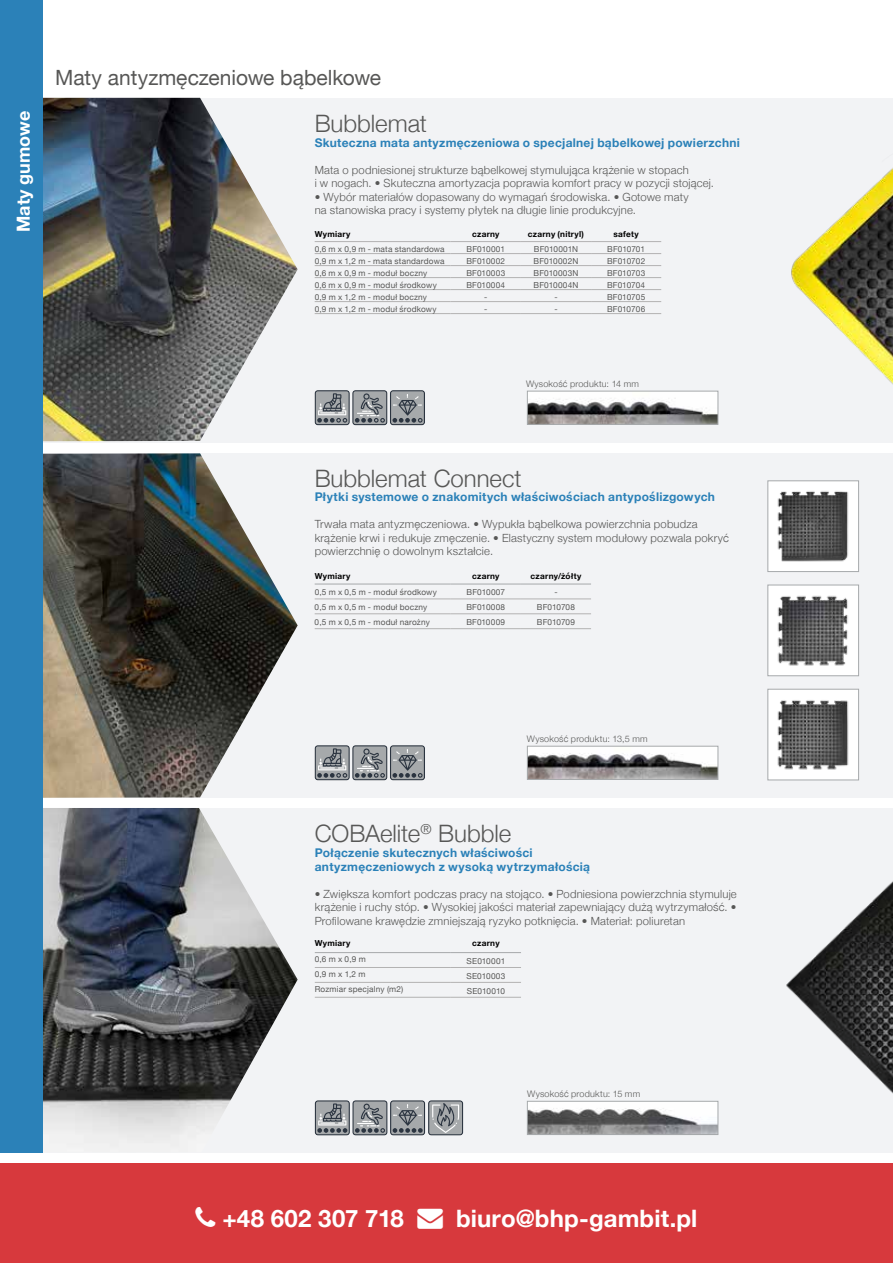
<style>
.page{position:relative;width:893px;height:1263px;background:#fff}
.page>*{position:absolute;margin:0;border:0;box-sizing:border-box;transform-origin:0 0}
.t1{font:300 24px "Helvetica Neue";color:#575756}
.t2{font:700 24px "Helvetica Neue";letter-spacing:.005em;color:#fff}
.t3{font:21px "Helvetica Neue";letter-spacing:-.005em;color:#575756}
.t4{font:700 18px "Helvetica Neue";color:#fff}
.t5{font:700 12px/14.4px "Helvetica Neue";letter-spacing:.02em;color:#2b81b8}
.t6{font:300 11.25px/13.5px "Helvetica Neue";letter-spacing:.02em;color:#575756}
.t7{font:300 9px "Helvetica Neue";letter-spacing:.025em;color:#575756}
.t8{font:8.25px "Helvetica Neue";letter-spacing:.02em;color:#575756}
.t9{font:8.25px "Helvetica Neue";color:#575756}
.t10{font:700 8.25px "Helvetica Neue";letter-spacing:.035em;color:#000}
</style>
<div class="page">
<div style="left:0;top:808px;width:893px;height:344px;background:#f2f3f5"></div>
<div style="left:0;top:453px;width:893px;height:344px;background:#f2f3f5"></div>
<div style="left:0;top:98px;width:893px;height:344px;background:#f2f3f5"></div>
<img style="left:777px;top:168px;width:116px;height:275px">
<img style="left:43px;top:453px;width:255px;height:345px">
<img style="left:43px;top:808px;width:255px;height:329px">
<img style="left:43px;top:98px;width:255px;height:343px">
<div style="left:0;top:0;width:43px;height:1152px;background:#2b81b8"></div>
<img style="left:769px;top:691px;width:88px;height:87px">
<div style="left:767px;top:689px;width:92px;height:91px;border:1px solid #a6a9ab"></div>
<img style="left:769px;top:587px;width:88px;height:87px">
<div style="left:767px;top:585px;width:92px;height:91px;border:1px solid #a6a9ab"></div>
<img style="left:769px;top:482px;width:88px;height:88px">
<div style="left:767px;top:480px;width:92px;height:92px;border:1px solid #a6a9ab"></div>
<img style="left:786px;top:881px;width:107px;height:213px">
<img style="left:529px;top:393px;width:187px;height:30px">
<div style="left:527px;top:391px;width:191px;height:34px;border:1px solid #a6a9ab"></div>
<img style="left:529px;top:748px;width:187px;height:30px">
<div style="left:527px;top:746px;width:191px;height:34px;border:1px solid #a6a9ab"></div>
<img style="left:529px;top:1103px;width:187px;height:30px">
<div style="left:527px;top:1101px;width:191px;height:34px;border:1px solid #a6a9ab"></div>
<svg style="left:315px;top:390px;width:110px;height:35px"></svg>
<svg style="left:315px;top:745px;width:110px;height:35px"></svg>
<svg style="left:315px;top:1100px;width:148px;height:35px"></svg>
<div style="left:0;top:1164px;width:893px;height:99px;background:#d7393d"></div>
<hr style="left:315px;top:952px;width:136px;height:1px;background:#a6a9ab">
<hr style="left:451px;top:952px;width:70px;height:1px;background:#a6a9ab">
<hr style="left:315px;top:967px;width:136px;height:1px;background:#b3b2b2">
<hr style="left:451px;top:967px;width:70px;height:1px;background:#b3b2b2">
<hr style="left:315px;top:982px;width:136px;height:1px;background:#b3b2b2">
<hr style="left:451px;top:982px;width:70px;height:1px;background:#b3b2b2">
<hr style="left:315px;top:997px;width:136px;height:1px;background:#b3b2b2">
<hr style="left:451px;top:997px;width:70px;height:1px;background:#b3b2b2">
<hr style="left:315px;top:584px;width:136px;height:1px;background:#a6a9ab">
<hr style="left:315px;top:599px;width:136px;height:1px;background:#b3b2b2">
<hr style="left:451px;top:599px;width:70px;height:1px;background:#b3b2b2">
<hr style="left:521px;top:599px;width:70px;height:1px;background:#b3b2b2">
<hr style="left:315px;top:613px;width:136px;height:1px;background:#b3b2b2">
<hr style="left:451px;top:613px;width:70px;height:1px;background:#b3b2b2">
<hr style="left:521px;top:613px;width:70px;height:1px;background:#b3b2b2">
<hr style="left:315px;top:628px;width:136px;height:1px;background:#b3b2b2">
<hr style="left:451px;top:628px;width:70px;height:1px;background:#b3b2b2">
<hr style="left:521px;top:628px;width:70px;height:1px;background:#b3b2b2">
<hr style="left:451px;top:584px;width:70px;height:1px;background:#a6a9ab">
<hr style="left:521px;top:584px;width:70px;height:1px;background:#a6a9ab">
<hr style="left:315px;top:241px;width:136px;height:1px;background:#b3b2b2">
<hr style="left:451px;top:241px;width:70px;height:1px;background:#b3b2b2">
<hr style="left:521px;top:241px;width:70px;height:1px;background:#b3b2b2">
<hr style="left:591px;top:241px;width:70px;height:1px;background:#b3b2b2">
<hr style="left:315px;top:253px;width:136px;height:1px;background:#b3b2b2">
<hr style="left:451px;top:253px;width:70px;height:1px;background:#b3b2b2">
<hr style="left:521px;top:253px;width:70px;height:1px;background:#b3b2b2">
<hr style="left:591px;top:253px;width:70px;height:1px;background:#b3b2b2">
<hr style="left:315px;top:265px;width:136px;height:1px;background:#b3b2b2">
<hr style="left:451px;top:265px;width:70px;height:1px;background:#b3b2b2">
<hr style="left:521px;top:265px;width:70px;height:1px;background:#b3b2b2">
<hr style="left:591px;top:265px;width:70px;height:1px;background:#b3b2b2">
<hr style="left:315px;top:277px;width:136px;height:1px;background:#b3b2b2">
<hr style="left:451px;top:277px;width:70px;height:1px;background:#b3b2b2">
<hr style="left:521px;top:277px;width:70px;height:1px;background:#b3b2b2">
<hr style="left:591px;top:277px;width:70px;height:1px;background:#b3b2b2">
<hr style="left:315px;top:289px;width:136px;height:1px;background:#b3b2b2">
<hr style="left:451px;top:289px;width:70px;height:1px;background:#b3b2b2">
<hr style="left:521px;top:289px;width:70px;height:1px;background:#b3b2b2">
<hr style="left:591px;top:289px;width:70px;height:1px;background:#b3b2b2">
<hr style="left:315px;top:301px;width:136px;height:1px;background:#b3b2b2">
<hr style="left:451px;top:301px;width:70px;height:1px;background:#b3b2b2">
<hr style="left:521px;top:301px;width:70px;height:1px;background:#b3b2b2">
<hr style="left:591px;top:301px;width:70px;height:1px;background:#b3b2b2">
<hr style="left:315px;top:313px;width:136px;height:1px;background:#b3b2b2">
<hr style="left:451px;top:313px;width:70px;height:1px;background:#b3b2b2">
<hr style="left:521px;top:313px;width:70px;height:1px;background:#b3b2b2">
<hr style="left:591px;top:313px;width:70px;height:1px;background:#b3b2b2">
<h3 class="t4" style="left:9px;top:232px;width:123px;rotate:-90deg">Maty gumowe</h3>
<h2 class="t3" style="left:55px;top:63px;width:327px">Maty antyzmęczeniowe bąbelkowe</h2>
<h1 class="t1" style="left:315px;top:104px;width:114px">Bubblemat</h1>
<p class="t5" style="left:315px;top:136px;width:427px">Skuteczna mata antyzmęczeniowa o specjalnej bąbelkowej powierzchni</p>
<p class="t6" style="left:315px;top:162px;width:401px">Mata o podniesionej strukturze bąbelkowej stymulująca krążenie w stopach<br>i w nogach. • Skuteczna amortyzacja poprawia komfort pracy w pozycji stojącej.</p>
<p class="t6" style="left:315px;top:189px;width:375px">• Wybór materiałów dopasowany do wymagań środowiska. • Gotowe maty na stanowiska pracy i systemy płytek na długie linie produkcyjne.</p>
<p class="t10" style="left:315px;top:228px;width:37px">Wymiary</p>
<p class="t10" style="left:472px;top:228px;width:29px">czarny</p>
<p class="t10" style="left:528px;top:228px;width:58px">czarny (nitryl)</p>
<p class="t10" style="left:613px;top:228px;width:27px">safety</p>
<p class="t8" style="left:315px;top:243px;width:132px">0,6 m x 0,9 m - mata standardowa</p>
<p class="t8" style="left:467px;top:243px;width:40px">BF010001</p>
<p class="t8" style="left:534px;top:243px;width:46px">BF010001N</p>
<p class="t9" style="left:607px;top:243px;width:39px">BF010701</p>
<p class="t8" style="left:315px;top:255px;width:131px">0,9 m x 1,2 m - mata standardowa</p>
<p class="t8" style="left:466px;top:255px;width:40px">BF010002</p>
<p class="t8" style="left:534px;top:255px;width:46px">BF010002N</p>
<p class="t9" style="left:607px;top:255px;width:40px">BF010702</p>
<p class="t8" style="left:315px;top:267px;width:114px">0,6 m x 0,9 m - moduł boczny</p>
<p class="t8" style="left:466px;top:267px;width:40px">BF010003</p>
<p class="t8" style="left:533px;top:267px;width:46px">BF010003N</p>
<p class="t9" style="left:607px;top:267px;width:40px">BF010703</p>
<p class="t8" style="left:315px;top:279px;width:124px">0,6 m x 0,9 m - moduł środkowy</p>
<p class="t8" style="left:466px;top:279px;width:40px">BF010004</p>
<p class="t8" style="left:534px;top:279px;width:46px">BF010004N</p>
<p class="t9" style="left:607px;top:279px;width:40px">BF010704</p>
<p class="t8" style="left:315px;top:291px;width:114px">0,9 m x 1,2 m - moduł boczny</p>
<p class="t8" style="left:484px;top:291px;width:5px">-</p>
<p class="t8" style="left:554px;top:291px;width:5px">-</p>
<p class="t9" style="left:607px;top:291px;width:40px">BF010705</p>
<p class="t8" style="left:315px;top:303px;width:124px">0,9 m x 1,2 m - moduł środkowy</p>
<p class="t8" style="left:484px;top:303px;width:5px">-</p>
<p class="t8" style="left:554px;top:303px;width:5px">-</p>
<p class="t9" style="left:607px;top:303px;width:40px">BF010706</p>
<p class="t7" style="left:526px;top:376px;width:114px">Wysokość produktu: 14 mm</p>
<h1 class="t1" style="left:315px;top:459px;width:208px">Bubblemat Connect</h1>
<p class="t5" style="left:315px;top:490px;width:402px">Płytki systemowe o znakomitych właściwościach antypoślizgowych</p>
<p class="t6" style="left:315px;top:517px;width:416px">Trwała mata antyzmęczeniowa. • Wypukła bąbelkowa powierzchnia pobudza krążenie krwi i redukuje zmęczenie. • Elastyczny system modułowy pozwala pokryć powierzchnię o dowolnym kształcie.</p>
<p class="t10" style="left:315px;top:570px;width:37px">Wymiary</p>
<p class="t10" style="left:472px;top:570px;width:29px">czarny</p>
<p class="t10" style="left:531px;top:570px;width:52px">czarny/żółty</p>
<p class="t8" style="left:315px;top:586px;width:124px">0,5 m x 0,5 m - moduł środkowy</p>
<p class="t8" style="left:466px;top:586px;width:40px">BF010007</p>
<p class="t8" style="left:554px;top:586px;width:5px">-</p>
<p class="t8" style="left:315px;top:601px;width:114px">0,5 m x 0,5 m - moduł boczny</p>
<p class="t8" style="left:466px;top:601px;width:40px">BF010008</p>
<p class="t9" style="left:537px;top:601px;width:40px">BF010708</p>
<p class="t8" style="left:315px;top:616px;width:117px">0,5 m x 0,5 m - moduł narożny</p>
<p class="t8" style="left:466px;top:616px;width:40px">BF010009</p>
<p class="t9" style="left:537px;top:616px;width:40px">BF010709</p>
<p class="t7" style="left:527px;top:731px;width:122px">Wysokość produktu: 13,5 mm</p>
<h1 class="t1" style="left:315px;top:814px;width:198px">COBAelite<sup>®</sup> Bubble</h1>
<p class="t5" style="left:315px;top:845px;width:277px">Połączenie skutecznych właściwości antyzmęczeniowych z wysoką wytrzymałością</p>
<p class="t6" style="left:315px;top:886px;width:423px;text-align:justify">• Zwiększa komfort podczas pracy na stojąco. • Podniesiona powierzchnia stymuluje krążenie i ruchy stóp. • Wysokiej jakości materiał zapewniający dużą wytrzymałość. • Profilowane krawędzie zmniejszają ryzyko potknięcia. • Materiał: poliuretan</p>
<p class="t10" style="left:315px;top:936px;width:37px">Wymiary</p>
<p class="t10" style="left:472px;top:936px;width:29px">czarny</p>
<p class="t8" style="left:315px;top:953px;width:52px">0,6 m x 0,9 m</p>
<p class="t8" style="left:467px;top:955px;width:40px">SE010001</p>
<p class="t8" style="left:315px;top:968px;width:52px">0,9 m x 1,2 m</p>
<p class="t8" style="left:466px;top:970px;width:40px">SE010003</p>
<p class="t8" style="left:315px;top:983px;width:90px">Rozmiar specjalny (m2)</p>
<p class="t9" style="left:467px;top:985px;width:40px">SE010010</p>
<p class="t7" style="left:527px;top:1086px;width:114px">Wysokość produktu: 15 mm</p>
<h1 class="t2" style="left:222px;top:1199px;width:477px">+48 602 307 718 → biuro@bhp-gambit.pl</h1>
</div>
